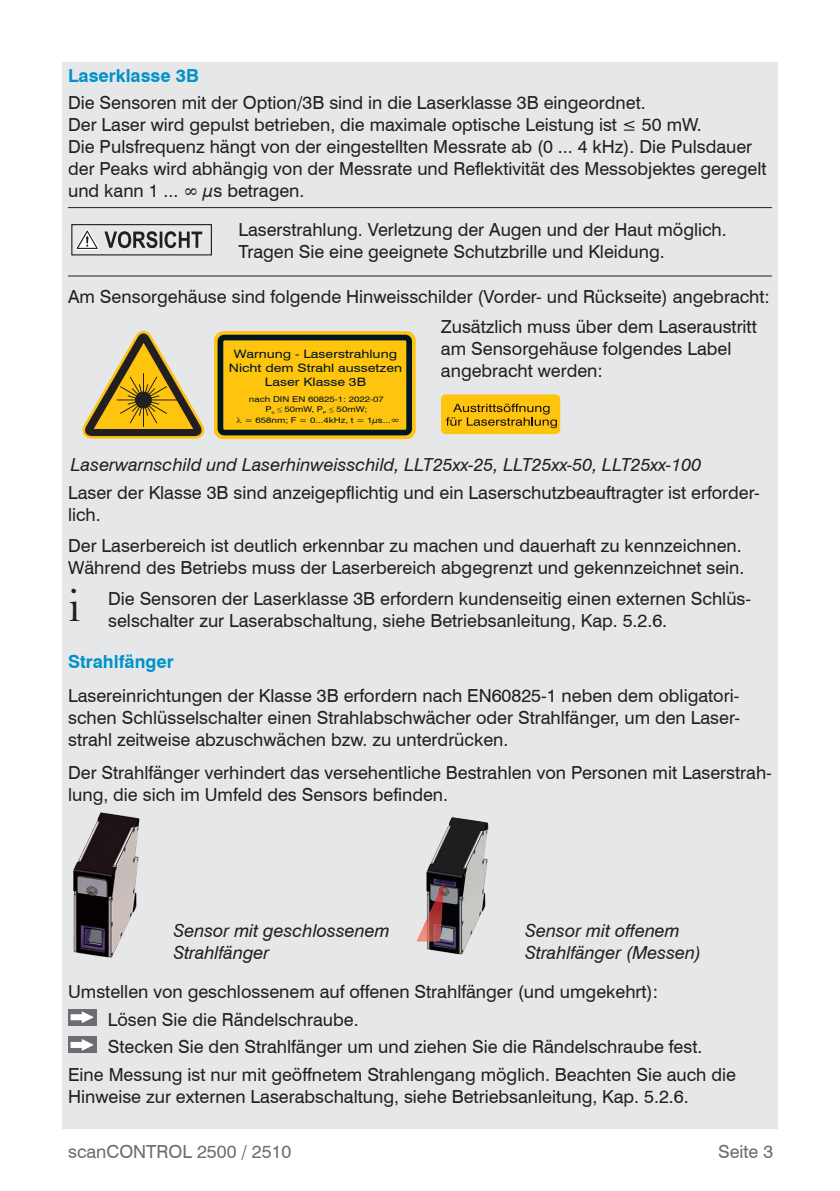
<style>
.page{position:relative;width:840px;height:1191px;background:#fff}
.page>*{position:absolute;margin:0;border:0;box-sizing:border-box;transform-origin:0 0}
.Wichtig{font:48px "Bell";color:#231f20}
.Fließtext{font:18px/22px "Swiss 721 BT";color:#231f20}
.Handlungsaufforderung{font:18px "Swiss 721 BT";color:#231f20}
.Bildlegende{font:italic 18px/22px "Swiss 721 BT";color:#231f20}
.Wichtig-2{font:18px/22px "Swiss 721 BT";color:#231f20}
.Hinweis{font:18px/22px "Swiss 721 BT";color:#231f20}
.t1{font:18px "Swiss 721 BT";color:#6c6d70}
.Kapitel_2{font:700 18px "Swiss 721 BT";color:#0092c8}
.t2{font:11.6px/14px "Swiss 721 BT";color:#001522;text-align:center;scale:1.22 1}
.t3{font:8px/10px "Swiss 721 BT";color:#001522;scale:1.22 1}
.t4{font:4px "Swiss 721 BT";color:#001522;scale:1.22 1}
.s1{font-size:8.8px;color:#231f20}
</style>
<div class="page">
<div style="left:62px;top:62px;width:715px;height:1066px;background:#e6e7e9"></div>
<hr style="left:68px;top:207px;width:703px;height:1px;background:#231f20">
<hr style="left:68px;top:275px;width:703px;height:1px;background:#231f20">
<svg style="left:82px;top:331px;width:123px;height:108px"></svg>
<div style="left:441px;top:394px;width:119px;height:40px;background:#fec40e;border-radius:4px"></div>
<svg style="left:445px;top:403px;width:111px;height:25px"></svg>
<img style="left:74px;top:812px;width:65px;height:145px">
<img style="left:416px;top:817px;width:73px;height:138px">
<div style="left:68px;top:1008px;width:28px;height:17px;background:#6c6d70"></div>
<svg style="left:70px;top:1011px;width:24px;height:12px"></svg>
<div style="left:68px;top:1036px;width:28px;height:17px;background:#6c6d70"></div>
<svg style="left:70px;top:1039px;width:24px;height:11px"></svg>
<div style="left:71px;top:224px;width:141px;height:31px;border:1px solid #231f20"></div>
<svg style="left:76px;top:229px;width:126px;height:21px"></svg>
<svg style="left:214px;top:331px;width:201px;height:108px;background:#d8aa11"></svg>
<p class="Kapitel_2" style="left:68px;top:64px;width:132px">Laserklasse 3B</p>
<p class="Fließtext" style="left:68px;top:92px;width:699px">Die Sensoren mit der Option/3B sind in die Laserklasse 3B eingeordnet.<br>Der Laser wird gepulst betrieben, die maximale optische Leistung ist ≤ 50 mW.<br>Die Pulsfrequenz hängt von der eingestellten Messrate ab (0 ... 4 kHz). Die Pulsdauer der Peaks wird abhängig von der Messrate und Reflektivität des Messobjektes geregelt und kann 1 ... ∞ µs betragen.</p>
<p class="Hinweis" style="left:238px;top:219px;width:489px">Laserstrahlung. Verletzung der Augen und der Haut möglich.<br>Tragen Sie eine geeignete Schutzbrille und Kleidung.</p>
<p class="Fließtext" style="left:68px;top:286px;width:703px">Am Sensorgehäuse sind folgende Hinweisschilder (Vorder- und Rückseite) angebracht:</p>
<p class="t2" style="left:229px;top:347px;width:143px">Warnung - Laserstrahlung<br>Nicht dem Strahl aussetzen<br>Laser Klasse 3B</p>
<p class="t3" style="left:265px;top:394px;width:98px;text-indent:-17px">nach DIN EN 60825-1: 2022-07<br>P</p>
<p class="t3" style="left:284px;top:404px;width:33px">50mW, P</p>
<p class="t3" style="left:336px;top:404px;width:27px">50mW;</p>
<p class="t4" style="left:271px;top:410px;width:4px">0</p>
<p class="t4" style="left:323px;top:410px;width:4px">P</p>
<p class="t3" style="left:244px;top:415px;width:128px">= 658nm; F = 0...4kHz, t = 1µs...<span class="s1">∞</span></p>
<p class="Fließtext" style="left:441px;top:316px;width:317px">Zusätzlich muss über dem Laseraustritt am Sensorgehäuse folgendes Label angebracht werden:</p>
<p class="Bildlegende" style="left:71px;top:453px;width:631px">Laserwarnschild und Laserhinweisschild, LLT25xx-25, LLT25xx-50, LLT25xx-100</p>
<p class="Fließtext" style="left:68px;top:481px;width:692px">Laser der Klasse 3B sind anzeigepflichtig und ein Laserschutzbeauftragter ist erforder&shy;lich.</p>
<p class="Fließtext" style="left:68px;top:535px;width:677px">Der Laserbereich ist deutlich erkennbar zu machen und dauerhaft zu kennzeichnen.<br>Während des Betriebs muss der Laserbereich abgegrenzt und gekennzeichnet sein.</p>
<p class="Wichtig" style="left:68px;top:576px;width:14px">i</p>
<p class="Wichtig-2" style="left:108px;top:587px;width:644px">Die Sensoren der Laserklasse 3B erfordern kundenseitig einen externen Schlüs&shy;selschalter zur Laserabschaltung, siehe Betriebsanleitung, Kap. 5.2.6.</p>
<p class="Kapitel_2" style="left:68px;top:651px;width:107px">Strahlfänger</p>
<p class="Fließtext" style="left:68px;top:684px;width:673px;text-align:justify">Lasereinrichtungen der Klasse 3B erfordern nach EN60825-1 neben dem obligatori&shy;schen Schlüsselschalter einen Strahlabschwächer oder Strahlfänger, um den Laser&shy;strahl zeitweise abzuschwächen bzw. zu unterdrücken.</p>
<p class="Fließtext" style="left:68px;top:761px;width:704px">Der Strahlfänger verhindert das versehentliche Bestrahlen von Personen mit Laserstrah&shy;lung, die sich im Umfeld des Sensors befinden.</p>
<p class="Bildlegende" style="left:173px;top:919px;width:217px">Sensor mit geschlossenem<br>Strahlfänger</p>
<p class="Bildlegende" style="left:525px;top:919px;width:177px">Sensor mit offenem<br>Strahlfänger (Messen)</p>
<p class="Handlungsaufforderung" style="left:68px;top:980px;width:591px">Umstellen von geschlossenem auf offenen Strahlfänger (und umgekehrt):</p>
<p class="Handlungsaufforderung" style="left:108px;top:1008px;width:252px">Lösen Sie die Rändelschraube.</p>
<p class="Handlungsaufforderung" style="left:108px;top:1036px;width:595px">Stecken Sie den Strahlfänger um und ziehen Sie die Rändelschraube fest.</p>
<p class="Fließtext" style="left:68px;top:1063px;width:669px">Eine Messung ist nur mit geöffnetem Strahlengang möglich. Beachten Sie auch die<br>Hinweise zur externen Laserabschaltung, siehe Betriebsanleitung, Kap. 5.2.6.</p>
<p class="t1" style="left:68px;top:1140px;width:225px">scanCONTROL 2500 / 2510</p>
<p class="t1" style="left:717px;top:1140px;width:57px">Seite 3</p>
</div>
